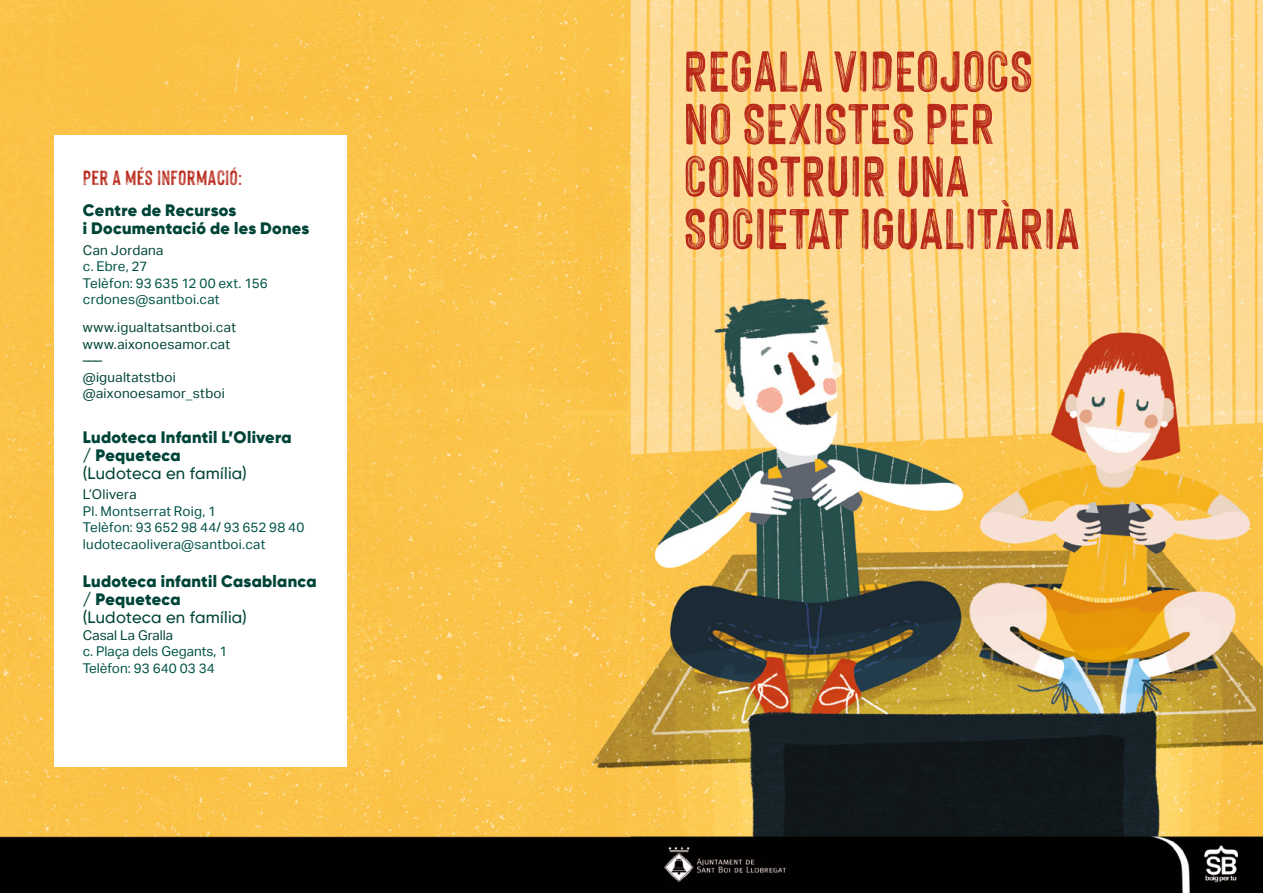
<style>
.page{position:relative;width:1263px;height:893px;background:#fff}
.page>*{position:absolute;margin:0;border:0;box-sizing:border-box;transform-origin:0 0}
.t1{font:63px/52.5px "Hackney Vector";color:#b8291a}
.t2{font:22.5px "Hackney Vector";letter-spacing:.005em;color:#b8291a}
.t3{font:900 16.5px/18px "Gilroy";letter-spacing:.015em;color:#004438}
.t4{font:500 16.5px "Gilroy";letter-spacing:.015em;color:#004438}
.t5{font:13.5px/16.5px "Aktiv Grotesk Trial";letter-spacing:.015em;color:#005347}
.t6{font:13.5px/16.5px "Aktiv Grotesk Trial";letter-spacing:.015em;color:#004438}
</style>
<div class="page">
<img style="left:0;top:0;width:1263px;height:893px">
<div style="left:54px;top:135px;width:293px;height:631px;background:#fff"></div>
<h2 class="t2" style="left:83px;top:166px;width:161px">PER A MÉS INFORMACIÓ:</h2>
<p class="t3" style="left:83px;top:201px;width:228px">Centre de Recursos<br>i Documentació de les Dones</p>
<p class="t6" style="left:83px;top:242px;width:82px">Can Jordana</p>
<p class="t5" style="left:83px;top:258px;width:186px">c. Ebre, 27<br>Telèfon: 93 635 12 00 ext. 156 crdones@santboi.cat</p>
<p class="t6" style="left:83px;top:320px;width:155px">www.igualtatsantboi.cat www.aixonoesamor.cat –––<br>@igualtatstboi @aixonoesamor_stboi</p>
<p class="t3" style="left:83px;top:428px;width:210px">Ludoteca Infantil L’Olivera / Pequeteca</p>
<p class="t4" style="left:83px;top:463px;width:165px">(Ludoteca en família)</p>
<p class="t6" style="left:83px;top:487px;width:55px">L’Olivera</p>
<p class="t5" style="left:83px;top:503px;width:223px">Pl. Montserrat Roig, 1<br>Telèfon: 93 652 98 44/ 93 652 98 40 ludotecaolivera@santboi.cat</p>
<p class="t3" style="left:83px;top:573px;width:235px">Ludoteca infantil Casablanca / Pequeteca</p>
<p class="t4" style="left:83px;top:607px;width:165px">(Ludoteca en família)</p>
<p class="t6" style="left:83px;top:627px;width:92px">Casal La Gralla</p>
<p class="t5" style="left:83px;top:643px;width:146px">c. Plaça dels Gegants, 1<br>Telèfon: 93 640 03 34</p>
<h1 class="t1" style="left:683px;top:43px;width:398px">REGALA VIDEOJOCS<br>NO SEXISTES PER<br>CONSTRUIR UNA<br>SOCIETAT IGUALITÀRIA</h1>
</div>
